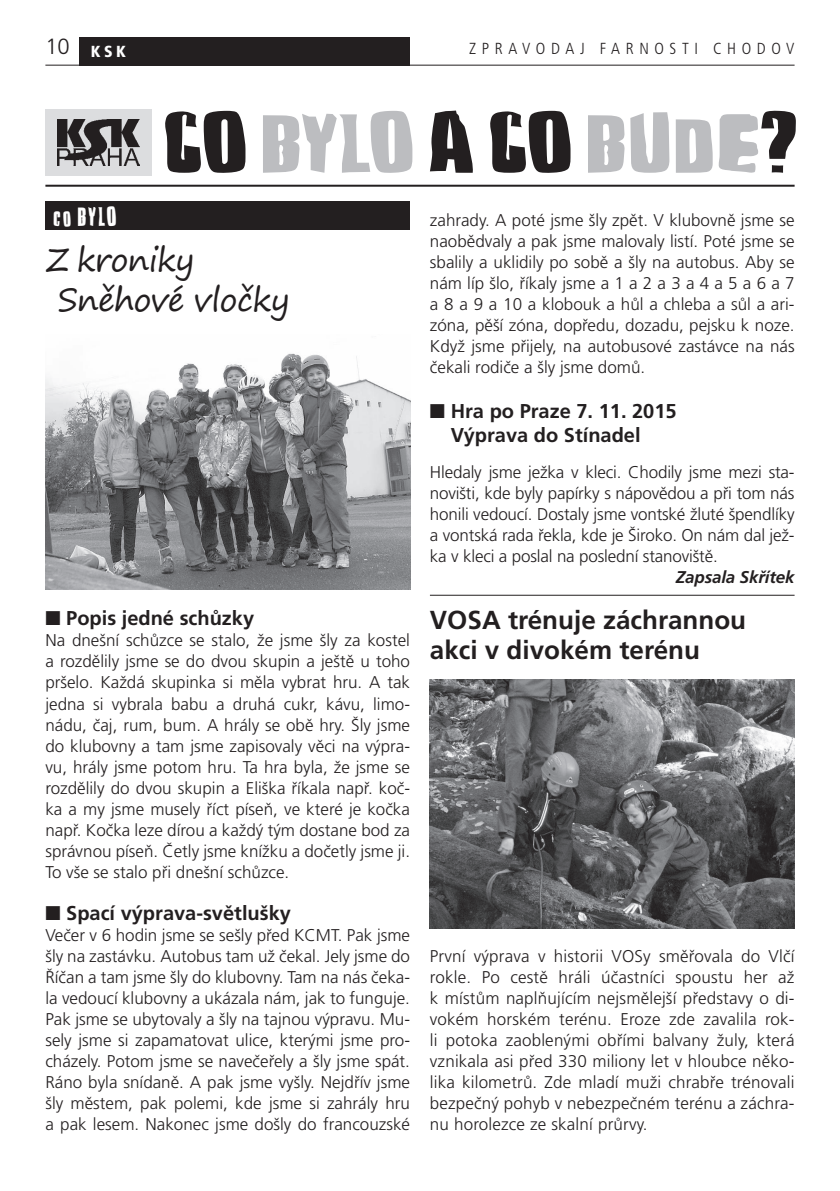
<style>
.page{position:relative;width:840px;height:1191px;background:#fff}
.page>*{position:absolute;margin:0;border:0;box-sizing:border-box;transform-origin:0 0}
.t1{font:62.2px "Druillet";letter-spacing:-.035em;color:#bcbdc0;scale:1.52 1}
.t2{font:32px/40px "Segoe Print";letter-spacing:-.02em;color:#231f20}
.t3{font:700 26px/30px "Frutiger CE";color:#231f20}
.t4{font:300 22px "Frutiger CE";color:#231f20}
.t5{font:700 20px/24px "Frutiger CE";color:#231f20}
.t6{font:20px "Druillet";color:#fff}
.t7{font:300 17px/21px "Frutiger CE";color:#231f20;text-align:justify}
.t8{font:italic 700 17px "Frutiger CE";letter-spacing:-.01em;color:#231f20}
.t9{font:300 condensed 16px "Frutiger CE";letter-spacing:.35em;color:#231f20}
.t10{font:900 condensed 16px "Frutiger CE";color:#fff}
.s1{color:#231f20}
</style>
<div class="page">
<div style="left:79px;top:37px;width:331px;height:28px;background:#231f20"></div>
<hr style="left:45px;top:65px;width:749px;height:1px;background:#231f20">
<div style="left:45px;top:109px;width:107px;height:66px;background:#dcdddf"></div>
<img style="left:58px;top:119px;width:82px;height:46px">
<hr style="left:45px;top:185px;width:749px;height:2px;background:#231f20">
<div style="left:45px;top:202px;width:365px;height:28px;background:#231f20"></div>
<img style="left:45px;top:353px;width:365px;height:237px">
<img style="left:429px;top:679px;width:365px;height:250px">
<hr style="left:429px;top:595px;width:365px;height:1px;background:#231f20">
<p class="t4" style="left:45px;top:34px;width:26px">10</p>
<p class="t9" style="left:469px;top:40px;width:327px">ZPRAVODAJ FARNOSTI CHODOV</p>
<p class="t10" style="left:91px;top:43px;width:37px">ksk</p>
<h1 class="t1" style="left:164px;top:101px;width:420px"><span class="s1">CO</span> BYLO <span class="s1">A CO</span> BUDE<span class="s1">?</span></h1>
<p class="t6" style="left:54px;top:202px;width:35px">CO BYLO</p>
<h2 class="t2" style="left:58px;top:239px;width:234px;text-indent:-12px">Z kroniky<br>Sněhové vločky</h2>
<p class="t5" style="left:45px;top:606px;width:210px">■ Popis jedné schůzky</p>
<p class="t7" style="left:45px;top:630px;width:366px">Na dnešní schůzce se stalo, že jsme šly za kostel a rozdělily jsme se do dvou skupin a ještě u toho pršelo. Každá skupinka si měla vybrat hru. A tak jedna si vybrala babu a druhá cukr, kávu, limo&shy;nádu, čaj, rum, bum. A hrály se obě hry. Šly jsme do klubovny a tam jsme zapisovaly věci na výpra&shy;vu, hrály jsme potom hru. Ta hra byla, že jsme se rozdělily do dvou skupin a Eliška říkala např. koč&shy;ka a my jsme musely říct píseň, ve které je kočka např. Kočka leze dírou a každý tým dostane bod za správnou píseň. Četly jsme knížku a dočetly jsme ji.<br>To vše se stalo při dnešní schůzce.</p>
<p class="t5" style="left:45px;top:900px;width:247px">■ Spací výprava-světlušky</p>
<p class="t7" style="left:45px;top:924px;width:366px">Večer v 6 hodin jsme se sešly před KCMT. Pak jsme šly na zastávku. Autobus tam už čekal. Jely jsme do Říčan a tam jsme šly do klubovny. Tam na nás čeka&shy;la vedoucí klubovny a ukázala nám, jak to funguje.<br>Pak jsme se ubytovaly a šly na tajnou výpravu. Mu&shy;sely jsme si zapamatovat ulice, kterými jsme pro&shy;cházely. Potom jsme se navečeřely a šly jsme spát.<br>Ráno byla snídaně. A pak jsme vyšly. Nejdřív jsme šly městem, pak polemi, kde jsme si zahrály hru a pak lesem. Nakonec jsme došly do francouzské</p>
<p class="t7" style="left:429px;top:210px;width:366px">zahrady. A poté jsme šly zpět. V klubovně jsme se naobědvaly a pak jsme malovaly listí. Poté jsme se sbalily a uklidily po sobě a šly na autobus. Aby se nám líp šlo, říkaly jsme a 1 a 2 a 3 a 4 a 5 a 6 a 7 a 8 a 9 a 10 a klobouk a hůl a chleba a sůl a ari&shy;zóna, pěší zóna, dopředu, dozadu, pejsku k noze.<br>Když jsme přijely, na autobusové zastávce na nás čekali rodiče a šly jsme domů.</p>
<p class="t5" style="left:450px;top:399px;width:227px;text-indent:-21px">■ Hra po Praze 7. 11. 2015<br>Výprava do Stínadel</p>
<p class="t7" style="left:429px;top:462px;width:366px">Hledaly jsme ježka v kleci. Chodily jsme mezi sta&shy;novišti, kde byly papírky s nápovědou a při tom nás honili vedoucí. Dostaly jsme vontské žluté špendlíky a vontská rada řekla, kde je Široko. On nám dal jež&shy;ka v kleci a poslal na poslední stanoviště.</p>
<p class="t8" style="left:675px;top:568px;width:120px">Zapsala Skřítek</p>
<h3 class="t3" style="left:429px;top:605px;width:317px">VOSA trénuje záchrannou akci v divokém terénu</h3>
<p class="t7" style="left:429px;top:945px;width:366px">První výprava v historii VOSy směřovala do Vlčí rokle. Po cestě hráli účastníci spoustu her až k místům naplňujícím nejsmělejší představy o di&shy;vokém horském terénu. Eroze zde zavalila rok&shy;li potoka zaoblenými obřími balvany žuly, která vznikala asi před 330 miliony let v hloubce něko&shy;lika kilometrů. Zde mladí muži chrabře trénovali bezpečný pohyb v nebezpečném terénu a záchra&shy;nu horolezce ze skalní průrvy.</p>
</div>
